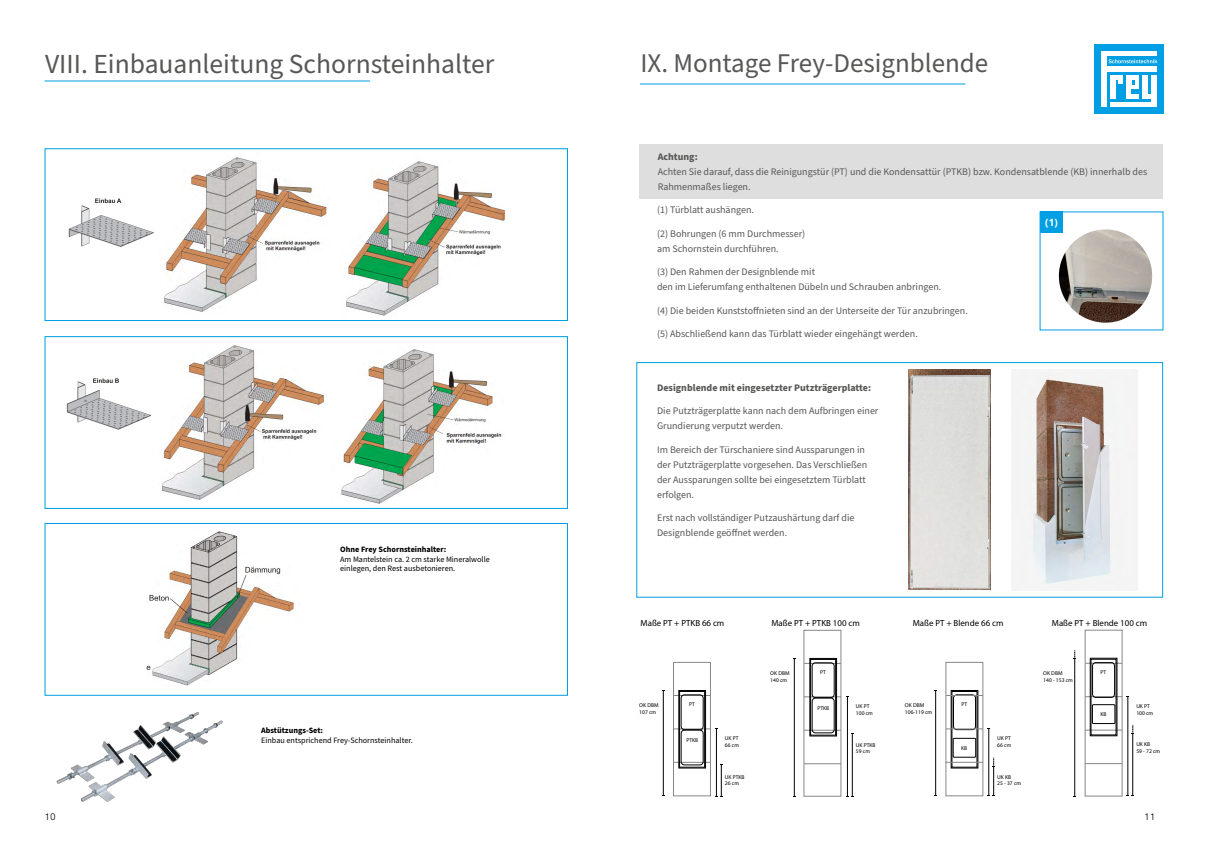
<style>
.page{position:relative;width:1208px;height:859px;background:#fff}
.page>*{position:absolute;margin:0;border:0;box-sizing:border-box;transform-origin:0 0}
.Seitenkopfzeile___bl{font:27.5px "Source Sans Pro";color:#575756}
.Seitenkopfzeile___bl-2{font:27px "Source Sans Pro";color:#575756}
.Frey_Überschriftente{font:10px/15px "Source Sans Pro";color:#575756}
.Frey_Überschriftente-2{font:700 10px "Source Sans Pro";color:#575756}
.t1{font:300 10px "Nimbus San";color:#000}
.Abschnittstitel_Seit{font:700 10px "Open Sans";color:#fff}
.t2{font:8.9px "Myriad Pro";color:#000}
.Frey_Überschriftente-3{font:8.2px/9.8px "Source Sans Pro";color:#000}
.t3{font:5.6px/6.7px "Myriad Pro";color:#000}
.s1{font-weight:700}
</style>
<div class="page">
<div style="left:639px;top:144px;width:524px;height:55px;background:#dedede"></div>
<div style="left:1039px;top:211px;width:23px;height:22px;background:#009fe3"></div>
<img style="left:1011px;top:370px;width:126px;height:221px">
<img style="left:1059px;top:229px;width:93px;height:94px;border-radius:47px">
<div style="left:636px;top:362px;width:527px;height:236px;border:1px solid #009fe3"></div>
<img style="left:909px;top:370px;width:81px;height:220px">
<div style="left:1085px;top:630px;width:37px;height:166px;border:1px solid #878787"></div>
<hr style="left:1085px;top:696px;width:37px;height:1px;background:#878787">
<hr style="left:1085px;top:730px;width:37px;height:1px;background:#878787">
<hr style="left:1085px;top:663px;width:37px;height:1px;background:#878787">
<hr style="left:1085px;top:763px;width:37px;height:1px;background:#878787">
<div style="left:1092px;top:662px;width:22px;height:36px;border:1px solid #000;border-radius:3px"></div>
<div style="left:1090px;top:659px;width:26px;height:76px;border:1px solid #000"></div>
<div style="left:1090px;top:658px;width:27px;height:78px;border:1px solid #000"></div>
<hr style="left:1074px;top:658px;width:1px;height:138px;background:#000">
<hr style="left:1132px;top:733px;width:1px;height:63px;background:#000">
<hr style="left:1127px;top:696px;width:1px;height:100px;background:#000">
<div style="left:1092px;top:704px;width:23px;height:20px;border:1px solid #000"></div>
<svg style="left:1131px;top:725px;width:3px;height:9px"></svg>
<svg style="left:1073px;top:650px;width:3px;height:9px"></svg>
<div style="left:953px;top:695px;width:22px;height:35px;border:1px solid #000;border-radius:3px"></div>
<div style="left:953px;top:738px;width:23px;height:19px;border:1px solid #000"></div>
<div style="left:951px;top:691px;width:26px;height:76px;border:1px solid #000"></div>
<div style="left:951px;top:690px;width:27px;height:78px;border:1px solid #000"></div>
<hr style="left:935px;top:690px;width:1px;height:106px;background:#000">
<hr style="left:993px;top:766px;width:1px;height:30px;background:#000">
<hr style="left:988px;top:729px;width:1px;height:67px;background:#000">
<svg style="left:992px;top:758px;width:3px;height:9px"></svg>
<div style="left:945px;top:662px;width:38px;height:134px;border:1px solid #878787"></div>
<hr style="left:946px;top:729px;width:37px;height:1px;background:#878787">
<hr style="left:945px;top:762px;width:37px;height:1px;background:#878787">
<hr style="left:946px;top:695px;width:37px;height:1px;background:#878787">
<div style="left:803px;top:630px;width:38px;height:166px;border:1px solid #878787"></div>
<hr style="left:804px;top:697px;width:37px;height:1px;background:#878787">
<hr style="left:804px;top:730px;width:37px;height:1px;background:#878787">
<hr style="left:804px;top:663px;width:37px;height:1px;background:#878787">
<hr style="left:804px;top:763px;width:37px;height:1px;background:#878787">
<div style="left:812px;top:663px;width:22px;height:35px;border:1px solid #000;border-radius:3px"></div>
<div style="left:812px;top:698px;width:22px;height:35px;border:1px solid #000;border-radius:3px"></div>
<div style="left:809px;top:658px;width:27px;height:78px;border:1px solid #000"></div>
<hr style="left:794px;top:658px;width:1px;height:138px;background:#000">
<hr style="left:852px;top:733px;width:1px;height:63px;background:#000">
<hr style="left:847px;top:697px;width:1px;height:99px;background:#000">
<div style="left:673px;top:662px;width:37px;height:134px;border:1px solid #878787"></div>
<hr style="left:673px;top:729px;width:37px;height:1px;background:#878787">
<hr style="left:673px;top:762px;width:37px;height:1px;background:#878787">
<hr style="left:673px;top:695px;width:37px;height:1px;background:#878787">
<div style="left:681px;top:695px;width:22px;height:35px;border:1px solid #000;border-radius:3px"></div>
<div style="left:681px;top:730px;width:22px;height:35px;border:1px solid #000;border-radius:3px"></div>
<div style="left:678px;top:690px;width:28px;height:78px;border:1px solid #000"></div>
<hr style="left:663px;top:690px;width:1px;height:106px;background:#000">
<hr style="left:721px;top:765px;width:1px;height:31px;background:#000">
<hr style="left:716px;top:729px;width:1px;height:67px;background:#000">
<div style="left:1094px;top:45px;width:6px;height:69px;background:#009fe3"></div>
<div style="left:1094px;top:108px;width:68px;height:6px;background:#009fe3"></div>
<div style="left:1157px;top:45px;width:6px;height:69px;background:#009fe3"></div>
<div style="left:1094px;top:45px;width:66px;height:6px;background:#009fe3"></div>
<svg style="left:1100px;top:51px;width:58px;height:57px"></svg>
<img style="left:146px;top:531px;width:148px;height:155px">
<img style="left:164px;top:157px;width:163px;height:155px">
<div style="left:283px;top:284px;width:47px;height:32px;background:#fff"></div>
<img style="left:346px;top:161px;width:158px;height:155px">
<img style="left:68px;top:198px;width:86px;height:49px">
<img style="left:66px;top:378px;width:85px;height:52px">
<img style="left:161px;top:345px;width:165px;height:155px">
<div style="left:308px;top:477px;width:18px;height:25px;background:#fff"></div>
<img style="left:341px;top:349px;width:161px;height:155px">
<div style="left:45px;top:148px;width:523px;height:173px;border:1px solid #009fe3"></div>
<div style="left:45px;top:336px;width:523px;height:173px;border:1px solid #009fe3"></div>
<div style="left:45px;top:523px;width:523px;height:173px;border:1px solid #009fe3"></div>
<hr style="left:640px;top:84px;width:325px;height:1px;background:#009fe3">
<hr style="left:45px;top:80px;width:325px;height:1px;background:#009fe3">
<img style="left:45px;top:686px;width:197px;height:116px">
<p class="Seitenkopfzeile___bl" style="left:45px;top:45px;width:451px">VIII. Einbauanleitung Schornsteinhalter</p>
<p class="Frey_Überschriftente-3" style="left:340px;top:544px;width:151px"><span class="s1">Ohne Frey Schornsteinhalter:<br></span>Am Mantelstein ca. 2 cm starke Mineralwolle einlegen, den Rest ausbetonieren.</p>
<p class="Frey_Überschriftente-3" style="left:261px;top:725px;width:153px"><span class="s1">Abstützungs-Set:<br></span>Einbau entsprichend Frey-Schornsteinhalter.</p>
<p class="Seitenkopfzeile___bl-2" style="left:640px;top:45px;width:349px">IX. Montage Frey-Designblende</p>
<p class="Frey_Überschriftente" style="left:658px;top:150px;width:491px"><span class="s1">Achtung:<br></span>Achten Sie darauf, dass die Reinigungstür (PT) und die Kondensattür (PTKB) bzw. Kondensatblende (KB) innerhalb des<br>Rahmenmaßes liegen.</p>
<p class="Frey_Überschriftente" style="left:657px;top:203px;width:98px">(1) Türblatt aushängen.</p>
<p class="Frey_Überschriftente" style="left:657px;top:226px;width:150px">(2) Bohrungen (6 mm Durchmesser) am Schornstein durchführen.</p>
<p class="Frey_Überschriftente" style="left:657px;top:265px;width:286px">(3) Den Rahmen der Designblende mit<br>den im Lieferumfang enthaltenen Dübeln und Schrauben anbringen.</p>
<p class="Frey_Überschriftente" style="left:657px;top:303px;width:312px">(4) Die beiden Kunststoffnieten sind an der Unterseite der Tür anzubringen.</p>
<p class="Frey_Überschriftente" style="left:657px;top:327px;width:262px">(5) Abschließend kann das Türblatt wieder eingehängt werden.</p>
<p class="Frey_Überschriftente-2" style="left:657px;top:381px;width:215px">Designblende mit eingesetzter Putzträgerplatte:</p>
<p class="Frey_Überschriftente" style="left:657px;top:404px;width:223px">Die Putzträgerplatte kann nach dem Aufbringen einer<br>Grundierung verputzt werden.</p>
<p class="Frey_Überschriftente" style="left:657px;top:442px;width:212px">Im Bereich der Türschaniere sind Aussparungen in der Putzträgerplatte vorgesehen. Das Verschließen der Aussparungen sollte bei eingesetztem Türblatt erfolgen.</p>
<p class="Frey_Überschriftente" style="left:657px;top:511px;width:199px">Erst nach vollständiger Putzaushärtung darf die<br>Designblende geöffnet werden.</p>
<p class="Abschnittstitel_Seit" style="left:1045px;top:215px;width:14px">(1)</p>
<p class="t2" style="left:640px;top:618px;width:85px">Maße PT + PTKB 66 cm</p>
<p class="t2" style="left:771px;top:618px;width:90px">Maße PT + PTKB 100 cm</p>
<p class="t2" style="left:912px;top:618px;width:92px">Maße PT + Blende 66 cm</p>
<p class="t2" style="left:1051px;top:617px;width:97px">Maße PT + Blende 100 cm</p>
<p class="t3" style="left:639px;top:702px;width:21px">OK DBM<br>107 cm</p>
<p class="t3" style="left:689px;top:701px;width:7px">PT</p>
<p class="t3" style="left:686px;top:737px;width:13px">PTKB</p>
<p class="t3" style="left:725px;top:735px;width:16px">UK PT<br>66 cm</p>
<p class="t3" style="left:770px;top:670px;width:21px">OK DBM<br>140 cm</p>
<p class="t3" style="left:820px;top:669px;width:7px">PT</p>
<p class="t3" style="left:817px;top:705px;width:13px">PTKB</p>
<p class="t3" style="left:856px;top:703px;width:18px">UK PT<br>100 cm</p>
<p class="t3" style="left:856px;top:741px;width:21px">UK PTKB<br>59 cm</p>
<p class="t3" style="left:905px;top:702px;width:29px">OK DBM<br>106-119 cm</p>
<p class="t3" style="left:961px;top:701px;width:7px">PT</p>
<p class="t3" style="left:961px;top:744px;width:8px">KB</p>
<p class="t3" style="left:997px;top:735px;width:16px">UK PT<br>66 cm</p>
<p class="t3" style="left:1043px;top:670px;width:31px">OK DBM<br>140 - 153 cm</p>
<p class="t3" style="left:1100px;top:669px;width:7px">PT</p>
<p class="t3" style="left:1100px;top:711px;width:8px">KB</p>
<p class="t3" style="left:1136px;top:702px;width:18px">UK PT<br>100 cm</p>
<p class="t3" style="left:1136px;top:741px;width:25px">UK KB<br>59 - 72 cm</p>
<p class="t3" style="left:725px;top:773px;width:21px">UK PTKB<br>26 cm</p>
<p class="t3" style="left:997px;top:773px;width:25px">UK KB<br>25 - 37 cm</p>
<p class="t1" style="left:45px;top:812px;width:13px">10</p>
<p class="t1" style="left:1144px;top:811px;width:13px">11</p>
</div>
